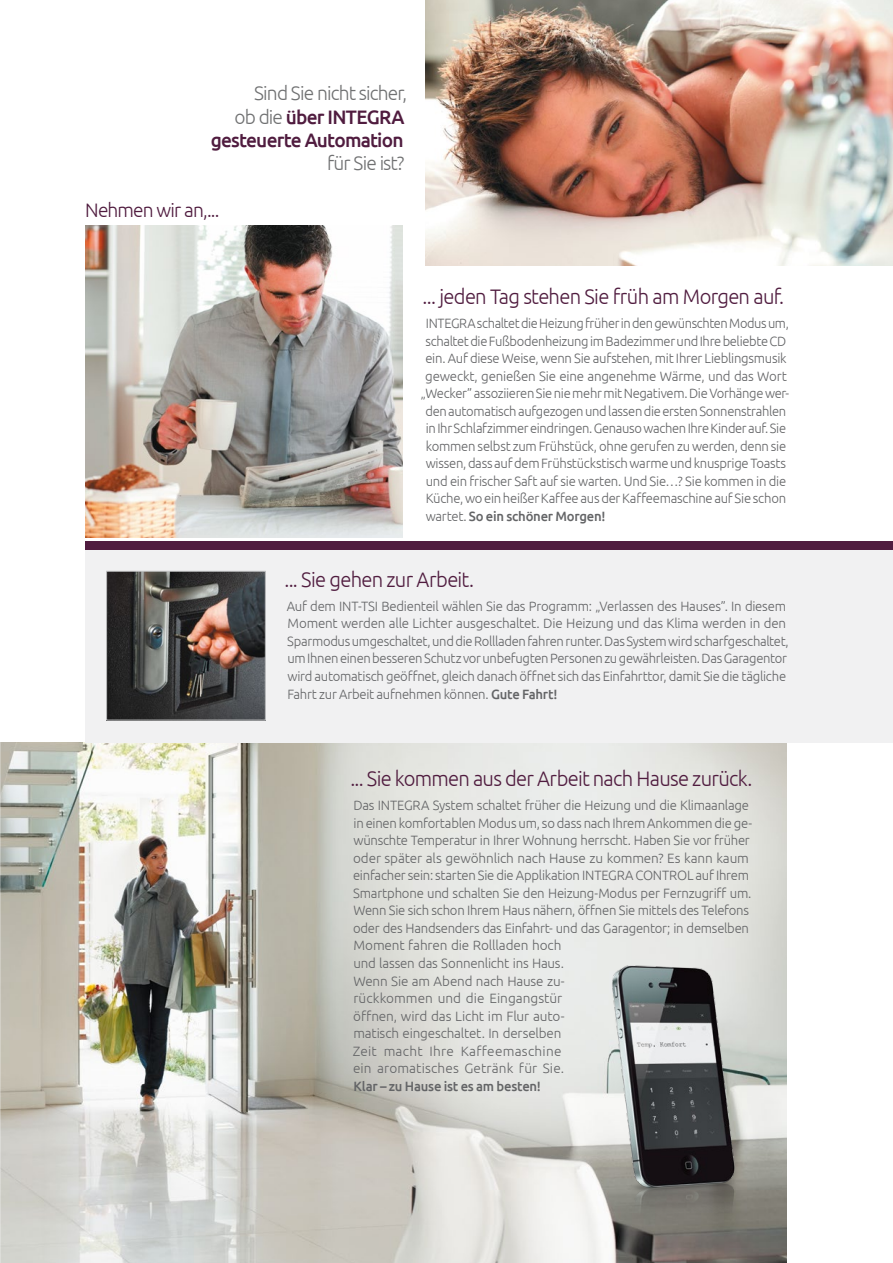
<style>
.page{position:relative;width:893px;height:1263px;background:#fff}
.page>*{position:absolute;margin:0;border:0;box-sizing:border-box;transform-origin:0 0}
.ŚRÓDTYTUŁ{font:300 21px "Ubuntu";letter-spacing:-.035em;color:#501c3f;scale:.96 1}
.t1{font:500 19.5px/23.4px "Ubuntu";letter-spacing:-.045em;color:#501c3f;text-align:right}
.t2{font:300 19.5px "Ubuntu";letter-spacing:-.045em;color:#707172}
.t3{font:300 19.5px "Ubuntu";letter-spacing:-.045em;color:#501c3f}
.TEXT{font:300 13.5px/17.5px "Ubuntu";letter-spacing:-.02em;color:#646567}
.TEXT-2{font:300 13.5px "Ubuntu";letter-spacing:-.02em;color:#646567;scale:.96 1}
.TEXT-3{font:300 13.5px "Ubuntu";letter-spacing:-.02em;color:#646567;scale:.95 1}
.TEXT-4{font:500 13.5px "Ubuntu";letter-spacing:-.02em;color:#646567}
.s1{font-weight:300;color:#707172}
.s2{font-weight:300}
.s3{font-weight:500}
</style>
<div class="page">
<img style="left:0;top:742px;width:787px;height:521px">
<svg style="left:0;top:742px;width:1px;height:489px"></svg>
<img style="left:0;top:773px;width:1px;height:130px">
<img style="left:0;top:963px;width:1px;height:82px">
<img style="left:85px;top:225px;width:318px;height:313px">
<div style="left:85px;top:547px;width:808px;height:195px;background:#f1f1f2"></div>
<div style="left:85px;top:542px;width:808px;height:8px;background:#501c3f"></div>
<img style="left:108px;top:573px;width:156px;height:145px">
<div style="left:106px;top:571px;width:160px;height:149px;border:1px solid #c6c7c8"></div>
<img style="left:425px;top:0;width:468px;height:266px">
<img style="left:569px;top:926px;width:209px;height:294px">
<p class="t2" style="left:254px;top:81px;width:154px">Sind Sie nicht sicher,</p>
<p class="t1" style="left:211px;top:104px;width:195px"><span class="s1">ob die</span> über INTEGRA gesteuerte Automation</p>
<p class="t2" style="left:327px;top:152px;width:79px">für Sie ist?</p>
<p class="t3" style="left:85px;top:198px;width:136px">Nehmen wir an,...</p>
<p class="ŚRÓDTYTUŁ" style="left:423px;top:284px;width:378px">... jeden Tag stehen Sie früh am Morgen auf.</p>
<p class="TEXT-3" style="left:426px;top:315px;width:384px">INTEGRA schaltet die Heizung früher in den gewünschten Modus um,</p>
<p class="TEXT-2" style="left:425px;top:333px;width:377px">schaltet die Fußbodenheizung im Badezimmer und Ihre beliebte CD</p>
<p class="TEXT" style="left:425px;top:349px;width:363px">ein. Auf diese Weise, wenn Sie aufstehen, mit Ihrer Lieblingsmusik</p>
<p class="TEXT" style="left:425px;top:367px;width:363px">geweckt, genießen Sie eine angenehme Wärme, und das Wort</p>
<p class="TEXT-2" style="left:421px;top:385px;width:385px">„Wecker” assoziieren Sie nie mehr mit Negativem. Die Vorhänge wer-</p>
<p class="TEXT-2" style="left:425px;top:403px;width:377px">den automatisch aufgezogen und lassen die ersten Sonnenstrahlen</p>
<p class="TEXT-2" style="left:426px;top:420px;width:377px">in Ihr Schlafzimmer eindringen. Genauso wachen Ihre Kinder auf. Sie</p>
<p class="TEXT" style="left:426px;top:437px;width:362px">kommen selbst zum Frühstück, ohne gerufen zu werden, denn sie</p>
<p class="TEXT" style="left:426px;top:454px;width:362px">wissen, dass auf dem Frühstückstisch warme und knusprige Toasts</p>
<p class="TEXT" style="left:426px;top:472px;width:362px">und ein frischer Saft auf sie warten. Und Sie…? Sie kommen in die</p>
<p class="TEXT" style="left:426px;top:490px;width:362px">Küche, wo ein heißer Kaffee aus der Kaffeemaschine auf Sie schon</p>
<p class="TEXT-4" style="left:426px;top:508px;width:181px"><span class="s2">wartet.</span> So ein schöner Morgen!</p>
<p class="ŚRÓDTYTUŁ" style="left:284px;top:567px;width:199px">... Sie gehen zur Arbeit.</p>
<p class="TEXT" style="left:287px;top:597px;width:504px">Auf dem INT-TSI Bedienteil wählen Sie das Programm: „Verlassen des Hauses”. In diesem Moment werden alle Lichter ausgeschaltet. Die Heizung und das Klima werden in den Sparmodus umgeschaltet, und die Rollladen fahren runter. Das System wird scharfgeschaltet, um Ihnen einen besseren Schutz vor unbefugten Personen zu gewährleisten. Das Garagentor wird automatisch geöffnet, gleich danach öffnet sich das Einfahrttor, damit Sie die tägliche Fahrt zur Arbeit aufnehmen können. <span class="s3">Gute Fahrt!</span></p>
<p class="ŚRÓDTYTUŁ" style="left:350px;top:766px;width:420px">... Sie kommen aus der Arbeit nach Hause zurück.</p>
<p class="TEXT" style="left:353px;top:796px;width:401px">Das INTEGRA System schaltet früher die Heizung und die Klimaanlage in einen komfortablen Modus um, so dass nach Ihrem Ankommen die ge&shy;wünschte Temperatur in Ihrer Wohnung herrscht. Haben Sie vor früher oder später als gewöhnlich nach Hause zu kommen? Es kann kaum einfacher sein: starten Sie die Applikation INTEGRA CONTROL auf Ihrem Smartphone und schalten Sie den Heizung-Modus per Fernzugriff um.<br>Wenn Sie sich schon Ihrem Haus nähern, öffnen Sie mittels des Telefons oder des Handsenders das Einfahrt- und das Garagentor; in demselben Moment fahren die Rollladen hoch<br>und lassen das Sonnenlicht ins Haus.<br>Wenn Sie am Abend nach Hause zu-<br>rückkommen und die Eingangstür<br>öffnen, wird das Licht im Flur auto-<br>matisch eingeschaltet. In derselben<br>Zeit macht Ihre Kaffeemaschine<br>ein aromatisches Getränk für Sie.<br><span class="s3">Klar – zu Hause ist es am besten!</span></p>
</div>
